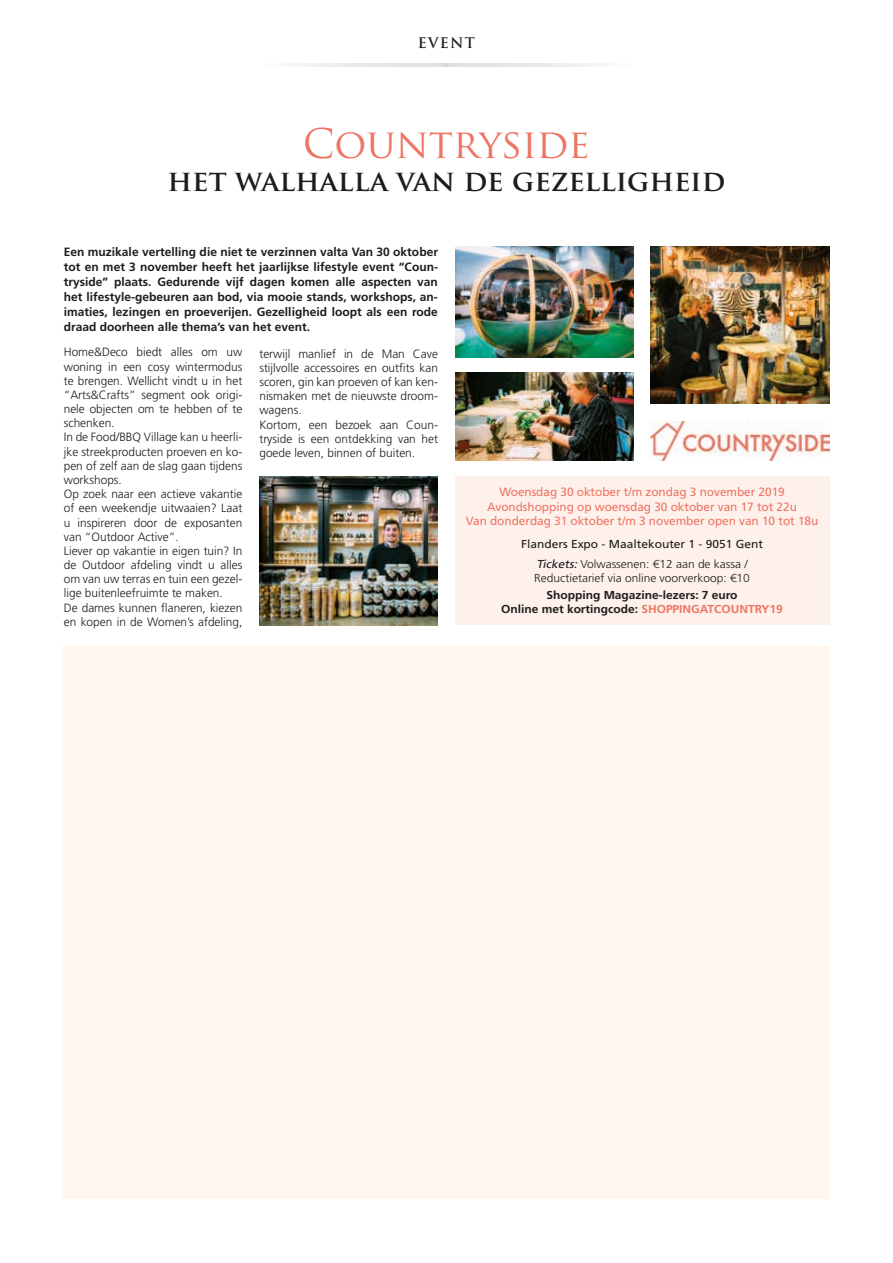
<style>
.page{position:relative;width:893px;height:1263px;background:#fff}
.page>*{position:absolute;margin:0;border:0;box-sizing:border-box;transform-origin:0 0}
.t1{font:39.75px "Trajan Pro";letter-spacing:-.005em;color:#ee7563}
.t2{font:700 28.5px "Trajan Pro";color:#1d1d1b}
.t3{font:700 14.25px "Trajan";letter-spacing:.09em;color:#1d1d1b}
.t4{font:300 12px/14.1px "Frutiger LT Std";color:#1d1d1b}
.t5{font:700 12px/15px "Frutiger LT Std";color:#1d1d1b;text-align:justify}
.t6{font:12px/14.7px "Frutiger LT Std";letter-spacing:-.005em;color:#ee7563;text-align:center}
.t7{font:11.55px/20px "Frutiger LT Std";color:#1d1d1b;text-align:center;scale:1.04 1}
.t8{font:700 11.55px/13.5px "Frutiger LT Std";color:#1d1d1b;text-align:center;scale:1.04 1}
.t9{font:300 11.55px "Frutiger LT Std";color:#1d1d1b;scale:1.04 1}
.s1{font-style:italic}
.s2{font-weight:300}
.s3{color:#ee7563}
</style>
<div class="page">
<hr style="left:259px;top:64px;width:187px;height:3px;background:#dadada">
<hr style="left:446px;top:64px;width:188px;height:3px;background:#dadada">
<div style="left:64px;top:646px;width:765px;height:553px;background:#fff7ee"></div>
<div style="left:455px;top:476px;width:374px;height:149px;background:#fef1ec"></div>
<img style="left:455px;top:247px;width:179px;height:111px">
<img style="left:455px;top:373px;width:179px;height:88px">
<img style="left:651px;top:421px;width:178px;height:40px">
<img style="left:651px;top:247px;width:178px;height:156px">
<img style="left:259px;top:476px;width:179px;height:149px">
<p class="t3" style="left:418px;top:34px;width:59px">EVENT</p>
<h1 class="t1" style="left:303px;top:118px;width:289px">COUNTRYSIDE</h1>
<h2 class="t2" style="left:168px;top:163px;width:559px">HET WALHALLA VAN DE GEZELLIGHEID</h2>
<p class="t5" style="left:64px;top:244px;width:376px">Een muzikale vertelling die niet te verzinnen valta Van 30 oktober tot en met 3 november heeft het jaarlijkse lifestyle event “Coun&shy;tryside” plaats. Gedurende vijf dagen komen alle aspecten van het lifestyle-gebeuren aan bod, via mooie stands, workshops, an&shy;imaties, lezingen en proeverijen. Gezelligheid loopt als een rode draad doorheen alle thema’s van het event.</p>
<p class="t4" style="left:64px;top:345px;width:180px">Home&amp;Deco biedt alles om uw woning in een cosy wintermodus te brengen. Wellicht vindt u in het “Arts&amp;Crafts” segment ook origi&shy;nele objecten om te hebben of te schenken.<br>In de Food/BBQ Village kan u heerli&shy;jke streekproducten proeven en ko&shy;pen of zelf aan de slag gaan tijdens workshops.<br>Op zoek naar een actieve vakantie of een weekendje uitwaaien? Laat u inspireren door de exposanten van “Outdoor Active”.<br>Liever op vakantie in eigen tuin? In de Outdoor afdeling vindt u alles om van uw terras en tuin een gezel&shy;lige buitenleefruimte te maken.<br>De dames kunnen flaneren, kiezen en kopen in de Women’s afdeling,</p>
<p class="t4" style="left:259px;top:347px;width:180px">terwijl manlief in de Man Cave stijlvolle accessoires en outfits kan scoren, gin kan proeven of kan ken&shy;nismaken met de nieuwste droom&shy;wagens.<br>Kortom, een bezoek aan Coun&shy;tryside is een ontdekking van het goede leven, binnen of buiten.</p>
<p class="t6" style="left:466px;top:484px;width:354px">Woensdag 30 oktober t/m zondag 3 november 2019<br>Avondshopping op woensdag 30 oktober van 17 tot 22u<br>Van donderdag 31 oktober t/m 3 november open van 10 tot 18u</p>
<p class="t7" style="left:521px;top:534px;width:234px">Flanders Expo - Maaltekouter 1 - 9051 Gent<br><span class="s1">Tickets:</span><span class="s2">Volwassenen: €12 aan de kassa /</span></p>
<p class="t9" style="left:534px;top:571px;width:209px">Reductietarief via online voorverkoop: €10</p>
<p class="t8" style="left:501px;top:589px;width:272px">Shopping Magazine-lezers: 7 euro<br>Online met kortingcode: <span class="s3">SHOPPINGATCOUNTRY19</span></p>
</div>
